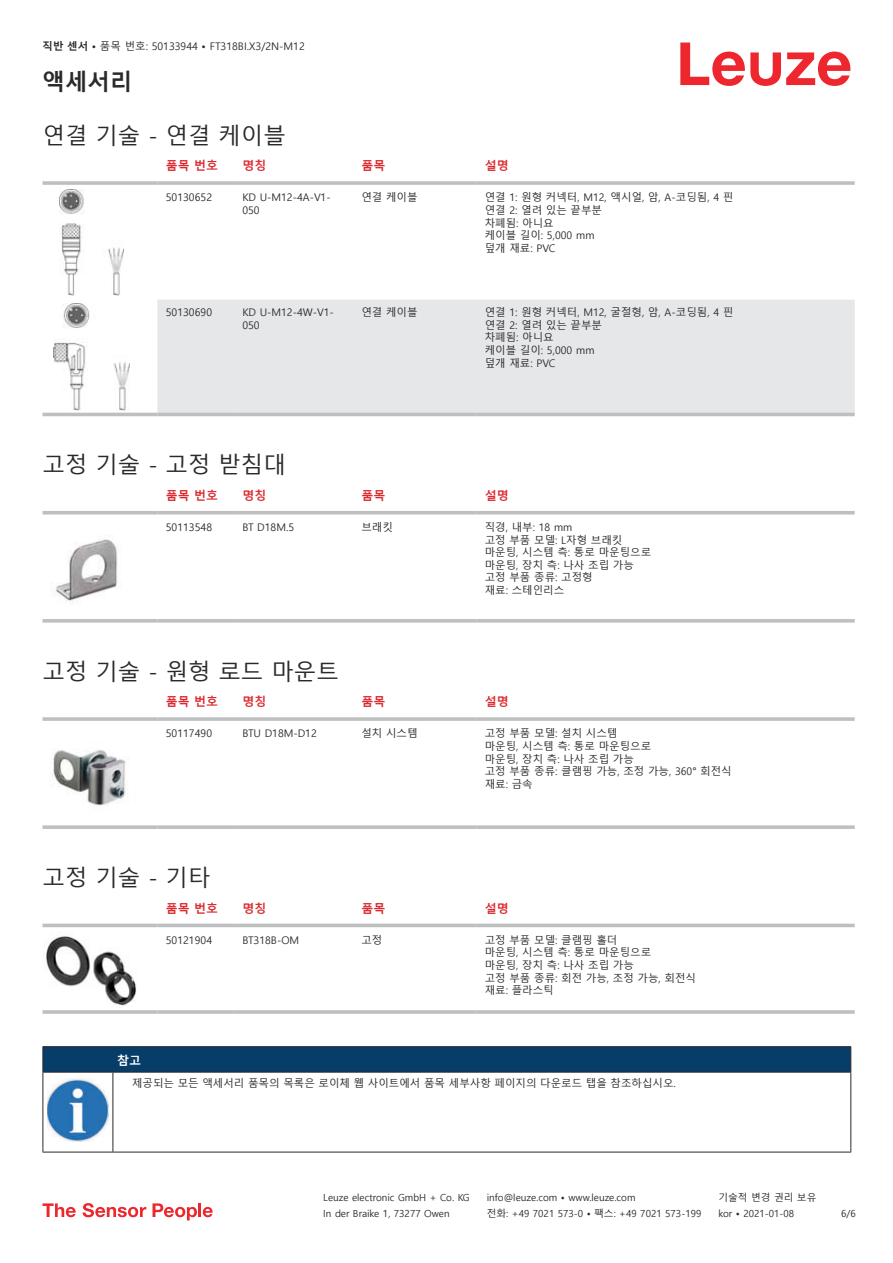
<style>
.page{position:relative;width:893px;height:1263px;background:#fff}
.page>*{position:absolute;margin:0;border:0;box-sizing:border-box;transform-origin:0 0}
.t1{font:22.5px "Malgun Gothic";color:#2b292a}
.t2{font:700 22.5px "Malgun Gothic";color:#2b292a}
.t3{font:700 12px "Malgun Gothic";color:#db2a30}
.t4{font:700 12px "Malgun Gothic";color:#fff}
.t5{font:10.5px/12.6px "Malgun Gothic";color:#2b292a}
.t6{font:9.75px "Malgun Gothic";color:#2b292a}
.s1{font-weight:700}
</style>
<div class="page">
<svg style="left:680px;top:43px;width:170px;height:43px"></svg>
<svg style="left:43px;top:295px;width:812px;height:122px"></svg>
<div style="left:157px;top:300px;width:698px;height:113px;background:#e6e7e9"></div>
<hr style="left:43px;top:181px;width:114px;height:4px;background:#bdbfc1">
<hr style="left:157px;top:181px;width:77px;height:4px;background:#c8cacb">
<hr style="left:234px;top:181px;width:119px;height:4px;background:#c3c5c6">
<hr style="left:353px;top:181px;width:123px;height:4px;background:#bdbfc1">
<hr style="left:476px;top:181px;width:379px;height:4px;background:#c8cacb">
<hr style="left:43px;top:413px;width:114px;height:3px;background:#bdbfc1">
<hr style="left:157px;top:413px;width:77px;height:3px;background:#bdbfc1">
<hr style="left:234px;top:413px;width:119px;height:3px;background:#bdbfc1">
<hr style="left:353px;top:413px;width:123px;height:3px;background:#bdbfc1">
<hr style="left:476px;top:413px;width:379px;height:3px;background:#bdbfc1">
<img style="left:59px;top:189px;width:65px;height:106px">
<img style="left:54px;top:304px;width:75px;height:106px">
<svg style="left:43px;top:514px;width:812px;height:1px"></svg>
<hr style="left:43px;top:511px;width:114px;height:3px;background:#bdbfc1">
<hr style="left:157px;top:511px;width:77px;height:3px;background:#bdbfc1">
<hr style="left:234px;top:511px;width:119px;height:3px;background:#bdbfc1">
<hr style="left:353px;top:511px;width:123px;height:3px;background:#bdbfc1">
<hr style="left:476px;top:511px;width:379px;height:3px;background:#bdbfc1">
<svg style="left:43px;top:619px;width:114px;height:4px"></svg>
<svg style="left:157px;top:619px;width:77px;height:4px"></svg>
<svg style="left:234px;top:619px;width:119px;height:4px"></svg>
<svg style="left:353px;top:619px;width:123px;height:4px"></svg>
<svg style="left:476px;top:619px;width:379px;height:4px;background:#c3c5c7"></svg>
<img style="left:54px;top:539px;width:64px;height:64px">
<svg style="left:43px;top:717px;width:114px;height:4px"></svg>
<hr style="left:157px;top:717px;width:77px;height:4px;background:#c6c7c9">
<svg style="left:234px;top:717px;width:119px;height:4px"></svg>
<svg style="left:353px;top:717px;width:123px;height:4px"></svg>
<hr style="left:476px;top:717px;width:379px;height:4px;background:#c6c7c9">
<svg style="left:43px;top:825px;width:114px;height:4px"></svg>
<svg style="left:157px;top:825px;width:77px;height:4px"></svg>
<svg style="left:234px;top:825px;width:119px;height:4px"></svg>
<svg style="left:353px;top:825px;width:123px;height:4px"></svg>
<svg style="left:476px;top:825px;width:379px;height:4px;background:#c3c5c7"></svg>
<img style="left:53px;top:750px;width:73px;height:56px">
<div style="left:43px;top:923px;width:812px;height:5px;background:#eeefef"></div>
<hr style="left:43px;top:924px;width:114px;height:3px;background:#bdbfc1">
<hr style="left:157px;top:924px;width:77px;height:3px;background:#bdbfc1">
<hr style="left:234px;top:924px;width:119px;height:3px;background:#bdbfc1">
<hr style="left:353px;top:924px;width:123px;height:3px;background:#bdbfc1">
<hr style="left:476px;top:924px;width:379px;height:3px;background:#bdbfc1">
<hr style="left:43px;top:1010px;width:114px;height:4px;background:#bdbfc1">
<hr style="left:157px;top:1010px;width:77px;height:4px;background:#c9cbcd">
<hr style="left:234px;top:1010px;width:119px;height:4px;background:#c4c6c7">
<hr style="left:353px;top:1010px;width:123px;height:4px;background:#bdbfc1">
<hr style="left:476px;top:1010px;width:379px;height:4px;background:#c9cbcd">
<img style="left:46px;top:935px;width:91px;height:71px">
<svg style="left:44px;top:1073px;width:806px;height:79px"></svg>
<hr style="left:43px;top:1046px;width:70px;height:1px;background:#2b292a">
<hr style="left:43px;top:1072px;width:70px;height:1px;background:#2b292a">
<hr style="left:113px;top:1046px;width:738px;height:1px;background:#2b292a">
<svg style="left:43px;top:1047px;width:808px;height:25px;background:#063c67"></svg>
<hr style="left:113px;top:1072px;width:738px;height:1px;background:#2b292a">
<hr style="left:43px;top:1072px;width:1px;height:75px;background:#2b292a">
<hr style="left:113px;top:1072px;width:1px;height:75px;background:#2b292a">
<hr style="left:850px;top:1072px;width:1px;height:75px;background:#2b292a">
<hr style="left:43px;top:1152px;width:70px;height:1px;background:#2b292a">
<hr style="left:113px;top:1152px;width:738px;height:1px;background:#2b292a">
<img style="left:47px;top:1078px;width:61px;height:63px">
<div style="left:115px;top:1073px;width:734px;height:20px;background:#fff"></div>
<svg style="left:43px;top:1203px;width:33px;height:14px"></svg>
<svg style="left:83px;top:1203px;width:63px;height:14px"></svg>
<svg style="left:153px;top:1203px;width:44px;height:17px"></svg>
<hr style="left:198px;top:1203px;width:3px;height:14px;background:#ed272d">
<svg style="left:203px;top:1207px;width:10px;height:10px"></svg>
<p class="t5" style="left:43px;top:40px;width:264px"><span class="s1">직반 센서 •</span> 품목 번호: 50133944 <span class="s1">•</span> FT318BI.X3/2N-M12</p>
<h1 class="t2" style="left:43px;top:69px;width:91px">액세서리</h1>
<h1 class="t1" style="left:43px;top:123px;width:245px">연결 기술 - 연결 케이블</h1>
<p class="t3" style="left:166px;top:159px;width:54px">품목 번호</p>
<p class="t3" style="left:242px;top:159px;width:25px">명칭</p>
<p class="t3" style="left:361px;top:159px;width:25px">품목</p>
<p class="t3" style="left:485px;top:159px;width:25px">설명</p>
<p class="t5" style="left:166px;top:191px;width:48px">50130652</p>
<p class="t5" style="left:242px;top:191px;width:90px">KD U-M12-4A-V1-<br>050</p>
<p class="t5" style="left:361px;top:191px;width:58px">연결 케이블</p>
<p class="t5" style="left:485px;top:191px;width:250px">연결 1: 원형 커넥터, M12, 액시얼, 암, A-코딩됨, 4 핀 연결 2: 열려 있는 끝부분<br>차폐됨: 아니요<br>케이블 길이: 5,000 mm<br>덮개 재료: PVC</p>
<p class="t5" style="left:166px;top:306px;width:48px">50130690</p>
<p class="t5" style="left:242px;top:306px;width:93px">KD U-M12-4W-V1-<br>050</p>
<p class="t5" style="left:361px;top:306px;width:58px">연결 케이블</p>
<p class="t5" style="left:485px;top:306px;width:250px">연결 1: 원형 커넥터, M12, 굴절형, 암, A-코딩됨, 4 핀 연결 2: 열려 있는 끝부분<br>차폐됨: 아니요<br>케이블 길이: 5,000 mm<br>덮개 재료: PVC</p>
<h1 class="t1" style="left:43px;top:452px;width:245px">고정 기술 - 고정 받침대</h1>
<p class="t3" style="left:166px;top:489px;width:54px">품목 번호</p>
<p class="t3" style="left:242px;top:489px;width:25px">명칭</p>
<p class="t3" style="left:361px;top:489px;width:25px">품목</p>
<p class="t3" style="left:485px;top:489px;width:25px">설명</p>
<p class="t5" style="left:166px;top:521px;width:48px">50113548</p>
<p class="t5" style="left:242px;top:521px;width:53px">BT D18M.5</p>
<p class="t5" style="left:361px;top:521px;width:33px">브래킷</p>
<p class="t5" style="left:485px;top:521px;width:168px">직경, 내부: 18 mm<br>고정 부품 모델: L자형 브래킷 마운팅, 시스템 측: 통로 마운팅으로 마운팅, 장치 측: 나사 조립 가능 고정 부품 종류: 고정형<br>재료: 스테인리스</p>
<h1 class="t1" style="left:43px;top:659px;width:298px">고정 기술 - 원형 로드 마운트</h1>
<p class="t3" style="left:166px;top:695px;width:54px">품목 번호</p>
<p class="t3" style="left:242px;top:695px;width:25px">명칭</p>
<p class="t3" style="left:361px;top:695px;width:25px">품목</p>
<p class="t3" style="left:485px;top:695px;width:25px">설명</p>
<p class="t5" style="left:166px;top:727px;width:48px">50117490</p>
<p class="t5" style="left:242px;top:727px;width:76px">BTU D18M-D12</p>
<p class="t5" style="left:361px;top:727px;width:58px">설치 시스템</p>
<p class="t5" style="left:485px;top:727px;width:248px">고정 부품 모델: 설치 시스템<br>마운팅, 시스템 측: 통로 마운팅으로<br>마운팅, 장치 측: 나사 조립 가능<br>고정 부품 종류: 클램핑 가능, 조정 가능, 360° 회전식 재료: 금속</p>
<h1 class="t1" style="left:43px;top:865px;width:169px">고정 기술 - 기타</h1>
<p class="t3" style="left:166px;top:901px;width:54px">품목 번호</p>
<p class="t3" style="left:242px;top:901px;width:25px">명칭</p>
<p class="t3" style="left:361px;top:901px;width:25px">품목</p>
<p class="t3" style="left:485px;top:901px;width:25px">설명</p>
<p class="t5" style="left:166px;top:934px;width:48px">50121904</p>
<p class="t5" style="left:242px;top:934px;width:58px">BT318B-OM</p>
<p class="t5" style="left:361px;top:934px;width:22px">고정</p>
<p class="t5" style="left:485px;top:934px;width:213px">고정 부품 모델: 클램핑 홀더<br>마운팅, 시스템 측: 통로 마운팅으로<br>마운팅, 장치 측: 나사 조립 가능<br>고정 부품 종류: 회전 가능, 조정 가능, 회전식 재료: 플라스틱</p>
<p class="t4" style="left:117px;top:1053px;width:25px">참고</p>
<p class="t5" style="left:132px;top:1077px;width:545px">제공되는 모든 액세서리 품목의 목록은 로이체 웹 사이트에서 품목 세부사항 페이지의 다운로드 탭을 참조하십시오.</p>
<p class="t6" style="left:323px;top:1192px;width:148px">Leuze electronic GmbH + Co. KG</p>
<p class="t6" style="left:487px;top:1192px;width:150px">info@leuze.com • www.leuze.com</p>
<p class="t6" style="left:718px;top:1192px;width:100px">기술적 변경 권리 보유</p>
<p class="t6" style="left:323px;top:1208px;width:128px">In der Braike 1, 73277 Owen</p>
<p class="t6" style="left:487px;top:1208px;width:216px">전화: +49 7021 573-0 • 팩스: +49 7021 573-199</p>
<p class="t6" style="left:718px;top:1208px;width:77px">kor • 2021-01-08</p>
<p class="t6" style="left:841px;top:1208px;width:16px">6 /6</p>
</div>
